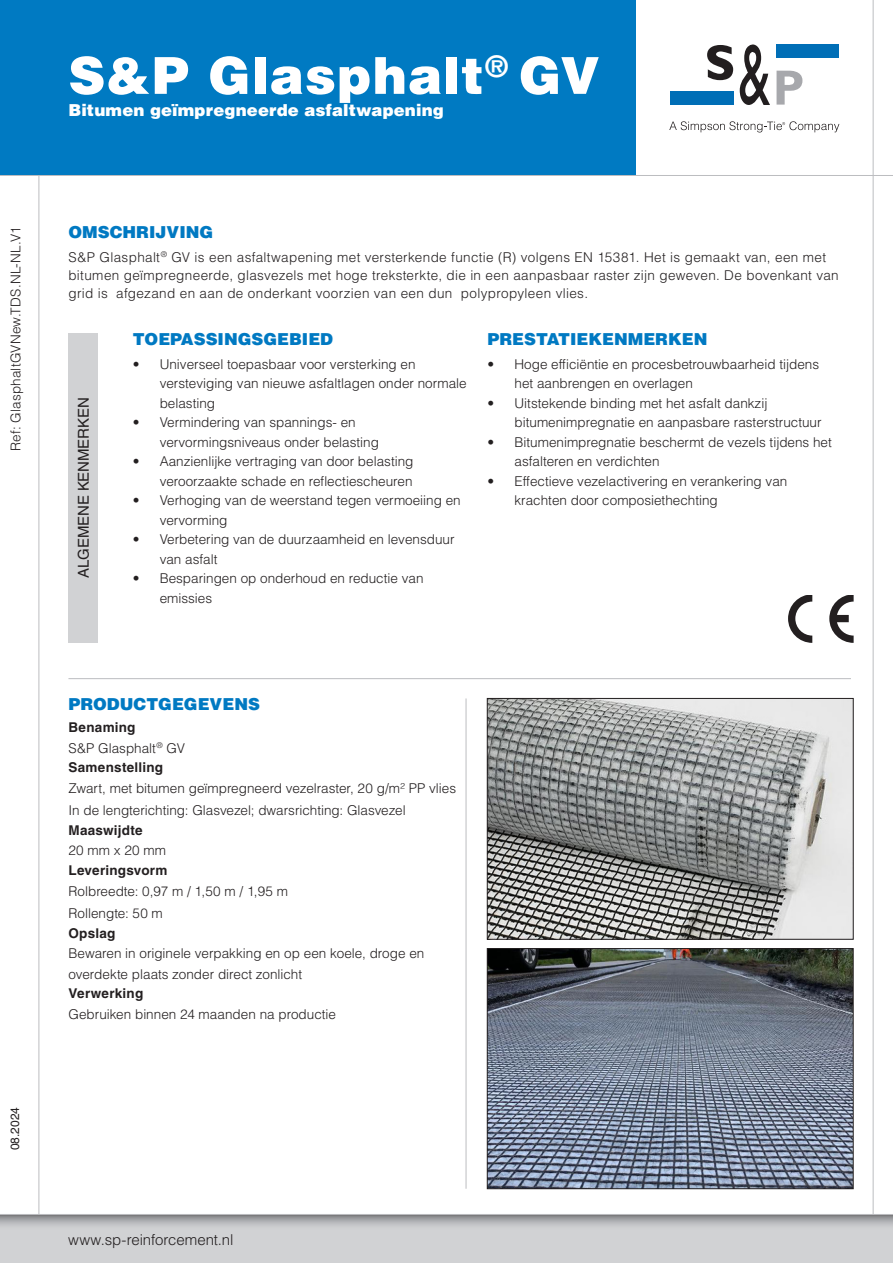
<style>
.page{position:relative;width:893px;height:1263px;background:#fff}
.page>*{position:absolute;margin:0;border:0;box-sizing:border-box;transform-origin:0 0}
.short_description{font:900 51px "Helvetica LT Std";letter-spacing:.02em;color:#fff}
.t1{font:900 16.5px "Helvetica LT Std";color:#0079c2}
.short_description-2{font:900 16.5px "Helvetica LT Std";letter-spacing:.01em;color:#fff}
.t2{font:300 15px "Helvetica LT Std";letter-spacing:-.005em;color:#231f20}
.t3{font:15px "Helvetica LT Std";letter-spacing:-.01em;color:#231f20}
.subsection{font:300 13.5px/19.5px "Helvetica LT Std";color:#231f20}
.subsection-2{font:300 13.5px/18px "Helvetica LT Std";letter-spacing:.025em;color:#231f20}
.text_no_grep{font:300 13.5px "Helvetica LT Std";color:#231f20}
.text{font:300 13.5px/20.4px "Helvetica LT Std";color:#231f20}
.section{font:700 13.5px "Helvetica LT Std";letter-spacing:.02em;color:#231f20}
.t4{font:12px "Helvetica LT Std";color:#231f20}
</style>
<div class="page">
<hr style="left:39px;top:0;width:1px;height:1263px;background:#bcbdc0">
<hr style="left:873px;top:0;width:1px;height:1239px;background:#bcbdc0">
<div style="left:0;top:0;width:636px;height:175px;background:#007ac2"></div>
<hr style="left:0;top:175px;width:893px;height:1px;background:#bcbdc0">
<div style="left:0;top:1214px;width:893px;height:49px;background:#d1d2d4"></div>
<svg style="left:0;top:1215px;width:893px;height:11px"></svg>
<hr style="left:0;top:1214px;width:893px;height:1px;background:#bcbdc0">
<div style="left:671px;top:92px;width:63px;height:13px;background:#006eb6"></div>
<div style="left:776px;top:44px;width:63px;height:14px;background:#006eb6"></div>
<svg style="left:707px;top:45px;width:26px;height:35px"></svg>
<svg style="left:740px;top:44px;width:30px;height:61px"></svg>
<svg style="left:776px;top:70px;width:26px;height:35px"></svg>
<svg style="left:669px;top:121px;width:170px;height:11px"></svg>
<div style="left:68px;top:333px;width:30px;height:309px;background:#d1d2d4"></div>
<img style="left:489px;top:700px;width:363px;height:238px">
<div style="left:487px;top:698px;width:367px;height:242px;border:1px solid #231f20"></div>
<img style="left:489px;top:950px;width:363px;height:237px">
<div style="left:487px;top:948px;width:367px;height:241px;border:1px solid #231f20"></div>
<svg style="left:788px;top:595px;width:66px;height:47px"></svg>
<hr style="left:68px;top:678px;width:783px;height:1px;background:#bcbdc0">
<hr style="left:466px;top:698px;width:1px;height:491px;background:#bcbdc0">
<p class="subsection" style="left:6px;top:451px;width:226px;rotate:-90deg">Ref: GlasphaltGVNew.TDS.NL-NL.V1</p>
<p class="t4" style="left:8px;top:1150px;width:45px;rotate:-90deg">08.2024</p>
<p class="short_description" style="left:68px;top:42px;width:533px">S&amp;P Glasphalt<sup>®</sup> GV</p>
<p class="short_description-2" style="left:68px;top:100px;width:377px">Bitumen geïmpregneerde asfaltwapening</p>
<p class="t1" style="left:68px;top:222px;width:146px">OMSCHRIJVING</p>
<p class="subsection-2" style="left:68px;top:248px;width:772px">S&amp;P Glasphalt<sup>®</sup> GV is een asfaltwapening met versterkende functie (R) volgens EN 15381. Het is gemaakt van, een met bitumen geïmpregneerde, glasvezels met hoge treksterkte, die in een aanpasbaar raster zijn geweven. De bovenkant van grid is afgezand en aan de onderkant voorzien van een dun polypropyleen vlies.</p>
<p class="t1" style="left:487px;top:328px;width:221px">PRESTATIEKENMERKEN</p>
<p class="subsection" style="left:514px;top:354px;width:306px;text-indent:-27px">• Hoge efficiëntie en procesbetrouwbaarheid tijdens het aanbrengen en overlagen</p>
<p class="subsection" style="left:514px;top:393px;width:309px;text-indent:-27px">• Uitstekende binding met het asfalt dankzij bitumenimpregnatie en aanpasbare rasterstructuur</p>
<p class="subsection" style="left:514px;top:432px;width:319px;text-indent:-27px">• Bitumenimpregnatie beschermt de vezels tijdens het asfalteren en verdichten</p>
<p class="subsection" style="left:514px;top:471px;width:274px;text-indent:-27px">• Effectieve vezelactivering en verankering van krachten door composiethechting</p>
<p class="t1" style="left:133px;top:328px;width:202px">TOEPASSINGSGEBIED</p>
<p class="subsection" style="left:160px;top:354px;width:309px;text-indent:-27px">• Universeel toepasbaar voor versterking en versteviging van nieuwe asfaltlagen onder normale belasting</p>
<p class="subsection" style="left:160px;top:412px;width:221px;text-indent:-27px">• Vermindering van spannings- en vervormingsniveaus onder belasting</p>
<p class="subsection" style="left:133px;top:451px;width:282px;text-align:right">• Aanzienlijke vertraging van door belasting veroorzaakte schade en reflectiescheuren</p>
<p class="subsection" style="left:160px;top:490px;width:303px;text-indent:-27px">• Verhoging van de weerstand tegen vermoeiing en vervorming</p>
<p class="subsection" style="left:160px;top:529px;width:296px;text-indent:-27px">• Verbetering van de duurzaamheid en levensduur van asfalt</p>
<p class="subsection" style="left:160px;top:568px;width:265px;text-indent:-27px">• Besparingen op onderhoud en reductie van emissies</p>
<p class="t3" style="left:75px;top:577px;width:181px;rotate:-90deg">ALGEMENE KENMERKEN</p>
<p class="t1" style="left:68px;top:693px;width:193px">PRODUCTGEGEVENS</p>
<p class="section" style="left:68px;top:719px;width:69px">Benaming</p>
<p class="text" style="left:68px;top:737px;width:118px">S&amp;P Glasphalt<sup>®</sup> GV</p>
<p class="section" style="left:68px;top:759px;width:96px">Samenstelling</p>
<p class="text_no_grep" style="left:68px;top:779px;width:389px">Zwart, met bitumen geïmpregneerd vezelraster, 20 g/m² PP vlies</p>
<p class="text_no_grep" style="left:68px;top:802px;width:339px">In de lengterichting: Glasvezel; dwarsrichting: Glasvezel</p>
<p class="section" style="left:68px;top:822px;width:76px">Maaswijdte</p>
<p class="text_no_grep" style="left:68px;top:842px;width:99px">20 mm x 20 mm</p>
<p class="section" style="left:68px;top:862px;width:100px">Leveringsvorm</p>
<p class="text_no_grep" style="left:68px;top:882px;width:221px">Rolbreedte: 0,97 m / 1,50 m / 1,95 m</p>
<p class="text_no_grep" style="left:68px;top:905px;width:96px">Rollengte: 50 m</p>
<p class="section" style="left:68px;top:925px;width:49px">Opslag</p>
<p class="text" style="left:68px;top:943px;width:357px">Bewaren in originele verpakking en op een koele, droge en overdekte plaats zonder direct zonlicht</p>
<p class="section" style="left:68px;top:985px;width:76px">Verwerking</p>
<p class="text" style="left:68px;top:1004px;width:269px">Gebruiken binnen 24 maanden na productie</p>
<p class="t2" style="left:68px;top:1230px;width:167px">www.sp-reinforcement.nl</p>
</div>
